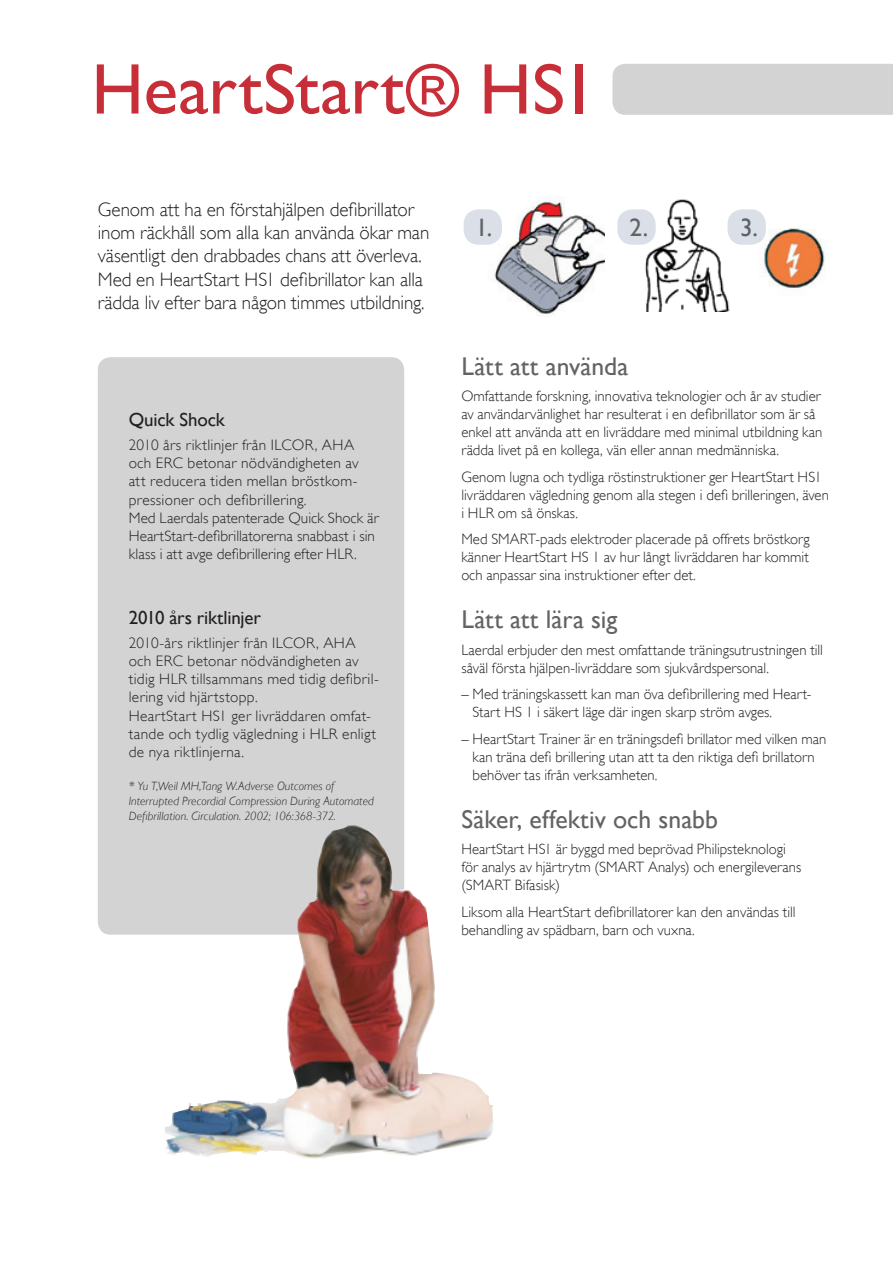
<style>
.page{position:relative;width:893px;height:1263px;background:#fff}
.page>*{position:absolute;margin:0;border:0;box-sizing:border-box;transform-origin:0 0}
.t1{font:72px "Gill Sans";letter-spacing:.005em;color:#c72e38}
.t2{font:25.65px "Gill Sans";color:#636366}
.t3{font:25.2px "Gill Sans";color:#636366}
.t4{font:300 19.5px/23.4px "Gill Sans";letter-spacing:-.005em;color:#231f20}
.t5{font:18.9px "Gill Sans";letter-spacing:-.01em;color:#231f20}
.t6{font:700 16.05px "Gill Sans";letter-spacing:.015em;color:#231f20}
.t7{font:300 15.15px/18.1px "Gill Sans";letter-spacing:.02em;color:#231f20}
.t8{font:300 15px/18px "Gill Sans";letter-spacing:.005em;color:#231f20}
.t9{font:12.45px "Gill Sans";letter-spacing:.035em;color:#231f20}
.t10{font:italic 300 12px/15px "Gill Sans";letter-spacing:.005em;color:#231f20}
</style>
<div class="page">
<div style="left:98px;top:357px;width:306px;height:578px;background:#d3d3d3;border-radius:13px"></div>
<div style="left:612px;top:64px;width:281px;height:51px;background:#d3d3d3"></div>
<img style="left:494px;top:201px;width:111px;height:115px">
<img style="left:645px;top:199px;width:85px;height:113px">
<img style="left:763px;top:228px;width:62px;height:61px">
<div style="left:464px;top:209px;width:38px;height:36px;background:#dadfe8;border-radius:15px"></div>
<div style="left:617px;top:209px;width:39px;height:36px;background:#dadfe8;border-radius:15px"></div>
<div style="left:727px;top:209px;width:39px;height:36px;background:#dadfe8;border-radius:15px"></div>
<img style="left:165px;top:825px;width:329px;height:334px">
<h1 class="t1" style="left:91px;top:47px;width:507px">HeartStart® HS1</h1>
<h3 class="t4" style="left:98px;top:197px;width:333px">Genom att ha en förstahjälpen defibrillator inom räckhåll som alla kan använda ökar man väsentligt den drabbades chans att överleva.<br>Med en HeartStart HS1 defibrillator kan alla rädda liv efter bara någon timmes utbildning.</h3>
<p class="t5" style="left:129px;top:409px;width:98px">Quick Shock</p>
<p class="t7" style="left:129px;top:436px;width:252px">2010 års riktlinjer från ILCOR, AHA och ERC betonar nödvändigheten av att reducera tiden mellan bröstkom&shy;pressioner och defibrillering.<br>Med Laerdals patenterade Quick Shock är HeartStart-defibrillatorerna snabbast i sin klass i att avge defibrillering efter HLR.</p>
<p class="t5" style="left:129px;top:606px;width:134px">2010 års riktlinjer</p>
<p class="t7" style="left:129px;top:634px;width:252px">2010-års riktlinjer från ILCOR, AHA och ERC betonar nödvändigheten av tidig HLR tillsammans med tidig defibril&shy;lering vid hjärtstopp.<br>HeartStart HS1 ger livräddaren omfat&shy;tande och tydlig vägledning i HLR enligt de nya riktlinjerna.</p>
<p class="t10" style="left:129px;top:778px;width:247px">* Yu T,Weil MH,Tang W.Adverse Outcomes of<br>Interrupted Precordial Compression During Automated<br>Defibrillation. Circulation. 2002; 106:368-372.</p>
<h3 class="t3" style="left:475px;top:212px;width:18px">1.</h3>
<h3 class="t3" style="left:629px;top:212px;width:20px">2.</h3>
<h3 class="t3" style="left:740px;top:212px;width:19px">3.</h3>
<h2 class="t2" style="left:461px;top:351px;width:169px">Lätt att använda</h2>
<p class="t8" style="left:461px;top:387px;width:362px">Omfattande forskning, innovativa teknologier och år av studier av användarvänlighet har resulterat i en defibrillator som är så enkel att använda att en livräddare med minimal utbildning kan rädda livet på en kollega, vän eller annan medmänniska.</p>
<p class="t8" style="left:461px;top:468px;width:369px">Genom lugna och tydliga röstinstruktioner ger HeartStart HS1 livräddaren vägledning genom alla stegen i defi brilleringen, även i HLR om så önskas.</p>
<p class="t8" style="left:461px;top:530px;width:350px;text-align:justify">Med SMART-pads elektroder placerade på offrets bröstkorg känner HeartStart HS 1 av hur långt livräddaren har kommit och anpassar sina instruktioner efter det.</p>
<h2 class="t2" style="left:461px;top:604px;width:158px">Lätt att lära sig</h2>
<p class="t8" style="left:461px;top:641px;width:363px">Laerdal erbjuder den mest omfattande träningsutrustningen till såväl första hjälpen-livräddare som sjukvårdspersonal.</p>
<p class="t8" style="left:472px;top:685px;width:340px;text-indent:-11px">– Med träningskassett kan man öva defibrillering med Heart-<br>Start HS 1 i säkert läge där ingen skarp ström avges.</p>
<p class="t8" style="left:472px;top:730px;width:355px;text-indent:-11px">– HeartStart Trainer är en träningsdefi brillator med vilken man kan träna defi brillering utan att ta den riktiga defi brillatorn behöver tas ifrån verksamheten.</p>
<h2 class="t2" style="left:461px;top:804px;width:258px">Säker, effektiv och snabb</h2>
<p class="t8" style="left:461px;top:840px;width:341px">HeartStart HS1 är byggd med beprövad Philipsteknologi för analys av hjärtrytm (SMART Analys) och energileverans (SMART Bifasisk)</p>
<p class="t8" style="left:461px;top:903px;width:336px">Liksom alla HeartStart defibrillatorer kan den användas till behandling av spädbarn, barn och vuxna.</p>
<p class="t6" style="left:604px;top:701px;width:157px;rotate:-90deg">Chans att överleva</p>
<p class="t9" style="left:686px;top:659px;width:83px">Heartstart HS1</p>
</div>
